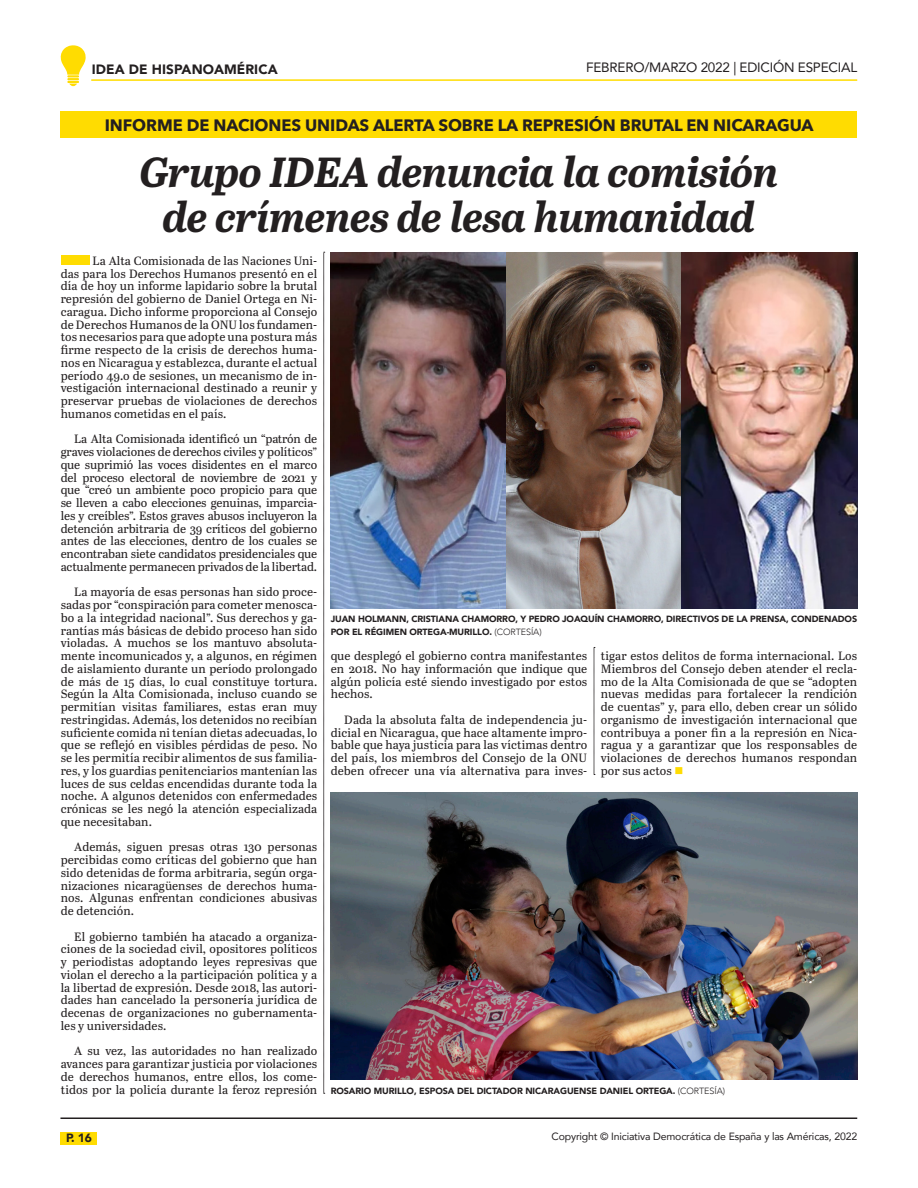
<style>
.page{position:relative;width:918px;height:1188px;background:#fff}
.page>*{position:absolute;margin:0;border:0;box-sizing:border-box;transform-origin:0 0}
.Segundo_parrafo_just{font:italic 700 42px/45px "Abril Text";letter-spacing:-.01em;color:#231f20;text-align:center}
.t1{font:700 16.5px "Avenir Next";letter-spacing:-.005em;color:#231f20}
.t2{font:13.5px "Avenir";letter-spacing:-.015em;color:#231f20}
.t3{font:900 13.5px "Avenir";letter-spacing:.005em;color:#231f20}
.Segundo_parrafo_just-2{font:12px/12.8px "Abril Text";letter-spacing:.005em;color:#231f20;text-align:justify}
.t4{font:900 12px "Avenir";color:#231f20}
.t5{font:10.5px "Avenir";letter-spacing:-.015em;color:#231f20}
.Segundo_parrafo_just-3{font:900 9px/12.8px "Avenir";letter-spacing:-.01em;color:#231f20}
.s1{font-weight:300}
.s2{color:#ffdc01}
</style>
<div class="page">
<hr style="left:60px;top:1118px;width:797px;height:1px;background:#231f20">
<hr style="left:91px;top:79px;width:766px;height:2px;background:#ffdc01">
<div style="left:60px;top:1132px;width:37px;height:12px;background:#ffdc01"></div>
<svg style="left:60px;top:45px;width:26px;height:41px"></svg>
<div style="left:61px;top:112px;width:796px;height:26px;background:#ffdc01"></div>
<div style="left:61px;top:255px;width:29px;height:10px;background:#ffdc01"></div>
<img style="left:331px;top:252px;width:526px;height:357px">
<img style="left:331px;top:793px;width:526px;height:287px">
<svg style="left:324px;top:252px;width:1px;height:842px"></svg>
<svg style="left:594px;top:647px;width:1px;height:128px"></svg>
<p class="t3" style="left:92px;top:57px;width:187px">IDEA DE HISPANOAMÉRICA</p>
<p class="t2" style="left:586px;top:57px;width:273px">FEBRERO/MARZO 2022 | EDICIÓN ESPECIAL</p>
<p class="t1" style="left:105px;top:111px;width:710px">INFORME DE NACIONES UNIDAS ALERTA SOBRE LA REPRESIÓN BRUTAL EN NICARAGUA</p>
<p class="Segundo_parrafo_just" style="left:139px;top:148px;width:641px">Grupo IDEA denuncia la comisión de crímenes de lesa humanidad</p>
<p class="Segundo_parrafo_just-2" style="left:61px;top:254px;width:258px;text-indent:32px">La Alta Comisionada de las Naciones Uni&shy;das para los Derechos Humanos presentó en el día de hoy un informe lapidario sobre la brutal represión del gobierno de Daniel Ortega en Ni&shy;caragua. Dicho informe proporciona al Consejo de Derechos Humanos de la ONU los fundamen&shy;tos necesarios para que adopte una postura más firme respecto de la crisis de derechos huma&shy;nos en Nicaragua y establezca, durante el actual período 49.o de sesiones, un mecanismo de in&shy;vestigación internacional destinado a reunir y preservar pruebas de violaciones de derechos humanos cometidas en el país.</p>
<p class="Segundo_parrafo_just-2" style="left:61px;top:432px;width:258px;text-indent:14px">La Alta Comisionada identificó un “patrón de graves violaciones de derechos civiles y políticos” que suprimió las voces disidentes en el marco del proceso electoral de noviembre de 2021 y que “creó un ambiente poco propicio para que se lleven a cabo elecciones genuinas, imparcia&shy;les y creíbles”. Estos graves abusos incluyeron la detención arbitraria de 39 críticos del gobierno antes de las elecciones, dentro de los cuales se encontraban siete candidatos presidenciales que actualmente permanecen privados de la libertad.</p>
<p class="Segundo_parrafo_just-2" style="left:61px;top:585px;width:258px;text-indent:14px">La mayoría de esas personas han sido proce&shy;sadas por “conspiración para cometer menosca&shy;bo a la integridad nacional”. Sus derechos y ga&shy;rantías más básicas de debido proceso han sido violadas. A muchos se los mantuvo absoluta&shy;mente incomunicados y, a algunos, en régimen de aislamiento durante un período prolongado de más de 15 días, lo cual constituye tortura.<br>Según la Alta Comisionada, incluso cuando se permitían visitas familiares, estas eran muy restringidas. Además, los detenidos no recibían suficiente comida ni tenían dietas adecuadas, lo que se reflejó en visibles pérdidas de peso. No se les permitía recibir alimentos de sus familia&shy;res, y los guardias penitenciarios mantenían las luces de sus celdas encendidas durante toda la noche. A algunos detenidos con enfermedades crónicas se les negó la atención especializada que necesitaban.</p>
<p class="Segundo_parrafo_just-2" style="left:61px;top:840px;width:258px;text-indent:14px">Además, siguen presas otras 130 personas percibidas como críticas del gobierno que han sido detenidas de forma arbitraria, según orga&shy;nizaciones nicaragüenses de derechos huma&shy;nos. Algunas enfrentan condiciones abusivas de detención.</p>
<p class="Segundo_parrafo_just-2" style="left:61px;top:929px;width:258px;text-indent:14px">El gobierno también ha atacado a organiza&shy;ciones de la sociedad civil, opositores políticos y periodistas adoptando leyes represivas que violan el derecho a la participación política y a la libertad de expresión. Desde 2018, las autori&shy;dades han cancelado la personería jurídica de decenas de organizaciones no gubernamenta&shy;les y universidades.</p>
<p class="Segundo_parrafo_just-2" style="left:61px;top:1044px;width:258px;text-indent:14px">A su vez, las autoridades no han realizado avances para garantizar justicia por violaciones de derechos humanos, entre ellos, los come&shy;tidos por la policía durante la feroz represión</p>
<p class="Segundo_parrafo_just-3" style="left:331px;top:612px;width:528px">JUAN HOLMANN, CRISTIANA CHAMORRO, Y PEDRO JOAQUÍN CHAMORRO, DIRECTIVOS DE LA PRENSA, CONDENADOS<br>POR EL RÉGIMEN ORTEGA-MURILLO. <span class="s1">(CORTESÍA)</span></p>
<p class="Segundo_parrafo_just-2" style="left:331px;top:649px;width:258px">que desplegó el gobierno contra manifestantes en 2018. No hay información que indique que algún policía esté siendo investigado por estos hechos.</p>
<p class="Segundo_parrafo_just-2" style="left:331px;top:713px;width:258px;text-indent:14px">Dada la absoluta falta de independencia ju&shy;dicial en Nicaragua, que hace altamente impro&shy;bable que haya justicia para las víctimas dentro del país, los miembros del Consejo de la ONU deben ofrecer una vía alternativa para inves-</p>
<p class="Segundo_parrafo_just-2" style="left:601px;top:649px;width:258px">tigar estos delitos de forma internacional. Los Miembros del Consejo deben atender el recla&shy;mo de la Alta Comisionada de que se “adopten nuevas medidas para fortalecer la rendición de cuentas” y, para ello, deben crear un sólido organismo de investigación internacional que contribuya a poner fin a la represión en Nica&shy;ragua y a garantizar que los responsables de violaciones de derechos humanos respondan por sus actos <span class="s2">■</span></p>
<p class="Segundo_parrafo_just-3" style="left:331px;top:1084px;width:396px">ROSARIO MURILLO, ESPOSA DEL DICTADOR NICARAGUENSE DANIEL ORTEGA. <span class="s1">(CORTESÍA)</span></p>
<p class="t4" style="left:66px;top:1128px;width:27px">P. 16</p>
<p class="t5" style="left:552px;top:1128px;width:307px">Copyright © Iniciativa Democrática de España y las Américas, 2022</p>
</div>
